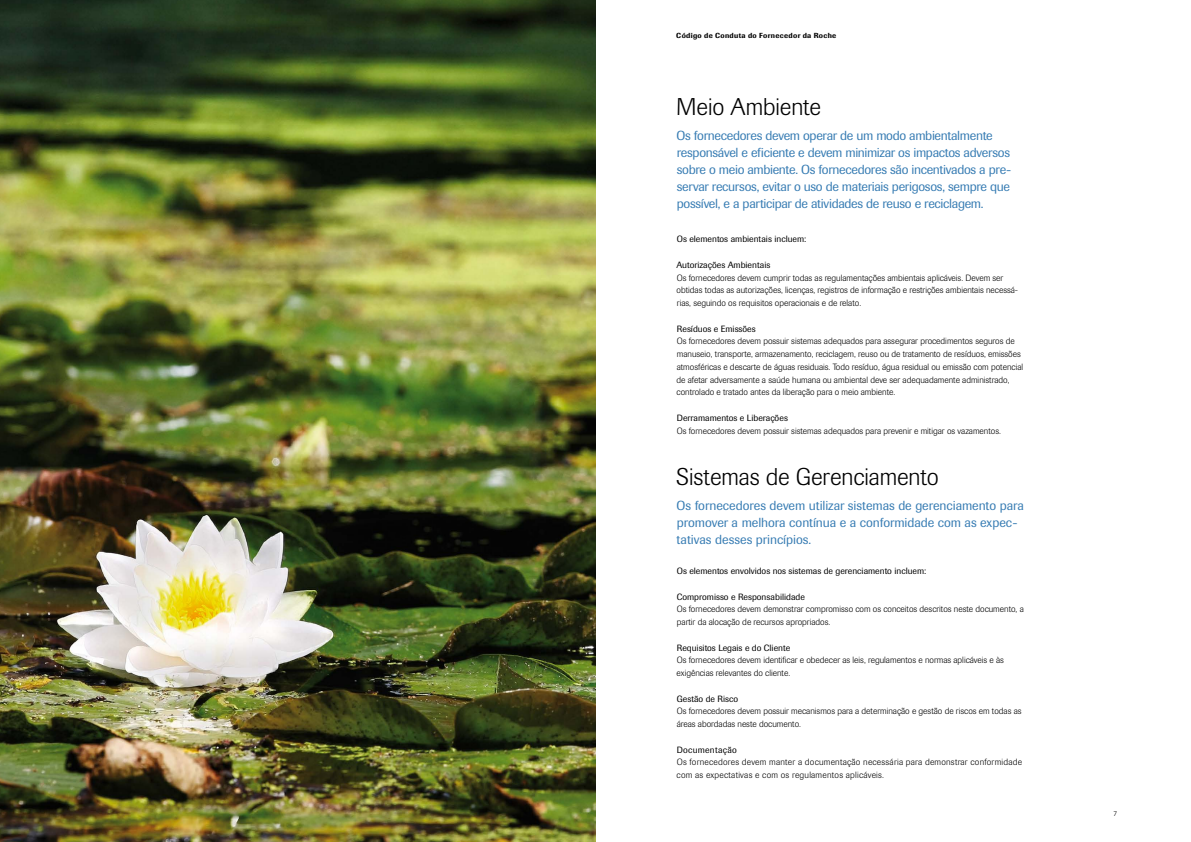
<style>
.page{position:relative;width:1191px;height:842px;background:#fff}
.page>*{position:absolute;margin:0;border:0;box-sizing:border-box;transform-origin:0 0}
.t1{font:300 24px "Imago";letter-spacing:-.005em;color:#000}
.t2{font:13px/17px "Imago";letter-spacing:-.02em;color:#377cb3}
.t3{font:300 9px/12.8px "Imago";color:#000}
.t4{font:9px "Imago";color:#000}
.t5{font:300 9px/12.8px "Imago";letter-spacing:.025em;color:#000}
.t6{font:9px "Imago";letter-spacing:.025em;color:#000}
.t7{font:500 7.2px "Imago";letter-spacing:.045em;color:#000}
.t8{font:300 7.2px "Imago";color:#000}
</style>
<div class="page">
<img style="left:0;top:0;width:595px;height:842px">
<p class="t7" style="left:676px;top:31px;width:161px">Código de Conduta do Fornecedor da Roche</p>
<h1 class="t1" style="left:676px;top:93px;width:146px">Meio Ambiente</h1>
<p class="t2" style="left:676px;top:127px;width:336px">Os fornecedores devem operar de um modo ambientalmente responsável e eficiente e devem minimizar os impactos adversos sobre o meio ambiente. Os fornecedores são incentivados a pre&shy;servar recursos, evitar o uso de materiais perigosos, sempre que possível, e a participar de atividades de reuso e reciclagem.</p>
<p class="t4" style="left:677px;top:234px;width:131px">Os elementos ambientais incluem:</p>
<p class="t4" style="left:676px;top:260px;width:95px">Autorizações Ambientais</p>
<p class="t3" style="left:676px;top:271px;width:343px">Os fornecedores devem cumprir todas as regulamentações ambientais aplicáveis. Devem ser obtidas todas as autorizações, licenças, registros de informação e restrições ambientais necessá&shy;rias, seguindo os requisitos operacionais e de relato.</p>
<p class="t4" style="left:677px;top:323px;width:80px">Resíduos e Emissões</p>
<p class="t3" style="left:676px;top:335px;width:348px">Os fornecedores devem possuir sistemas adequados para assegurar procedimentos seguros de manuseio, transporte, armazenamento, reciclagem, reuso ou de tratamento de resíduos, emissões atmosféricas e descarte de águas residuais. Todo resíduo, água residual ou emissão com potencial de afetar adversamente a saúde humana ou ambiental deve ser adequadamente administrado, controlado e tratado antes da liberação para o meio ambiente.</p>
<p class="t4" style="left:677px;top:413px;width:113px">Derramamentos e Liberações</p>
<p class="t3" style="left:677px;top:424px;width:326px">Os fornecedores devem possuir sistemas adequados para prevenir e mitigar os vazamentos.</p>
<h1 class="t1" style="left:676px;top:463px;width:264px">Sistemas de Gerenciamento</h1>
<h2 class="t2" style="left:676px;top:497px;width:349px">Os fornecedores devem utilizar sistemas de gerenciamento para promover a melhora contínua e a conformidade com as expec&shy;tativas desses princípios.</h2>
<p class="t4" style="left:677px;top:566px;width:251px">Os elementos envolvidos nos sistemas de gerenciamento incluem:</p>
<p class="t4" style="left:677px;top:591px;width:130px">Compromisso e Responsabilidade</p>
<p class="t3" style="left:677px;top:603px;width:348px">Os fornecedores devem demonstrar compromisso com os conceitos descritos neste documento, a partir da alocação de recursos apropriados.</p>
<p class="t4" style="left:677px;top:642px;width:115px">Requisitos Legais e do Cliente</p>
<p class="t3" style="left:676px;top:654px;width:329px">Os fornecedores devem identificar e obedecer as leis, regulamentos e normas aplicáveis e às exigências relevantes do cliente.</p>
<p class="t4" style="left:677px;top:693px;width:63px">Gestão de Risco</p>
<p class="t3" style="left:676px;top:705px;width:346px">Os fornecedores devem possuir mecanismos para a determinação e gestão de riscos em todas as áreas abordadas neste documento.</p>
<p class="t6" style="left:677px;top:744px;width:61px">Documentação</p>
<p class="t5" style="left:676px;top:756px;width:347px">Os fornecedores devem manter a documentação necessária para demonstrar conformidade com as expectativas e com os regulamentos aplicáveis.</p>
<p class="t8" style="left:1113px;top:810px;width:5px">7</p>
</div>
